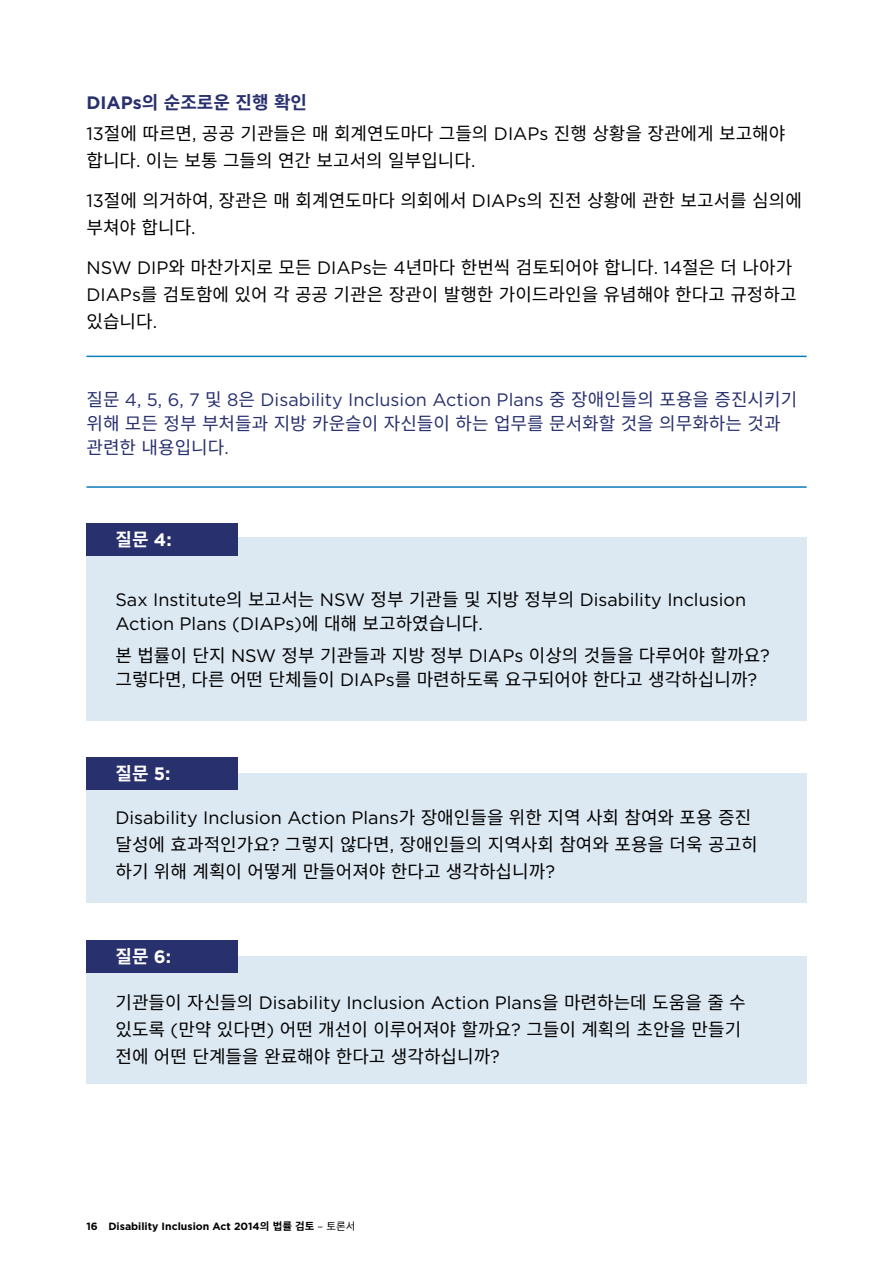
<style>
.page{position:relative;width:893px;height:1263px;background:#fff}
.page>*{position:absolute;margin:0;border:0;box-sizing:border-box;transform-origin:0 0}
.t1{font:18px/27px "Noto Sans CJ Kkr";color:#000}
.t2{font:18px/24px "Noto Sans CJ Kkr";color:#28306e}
.t3{font:18px/24px "Gotham HTF";color:#000}
.t4{font:700 18px "Noto Sans CJ Kkr";color:#28306e}
.t5{font:700 18px "Noto Sans CJ Kkr";color:#fff}
.t6{font:700 10.5px "Gotham HTF";color:#000}
.s1{font-family:"Gotham HTF"}
.s2{font-family:"Noto Sans CJ Kkr"}
.s3{font-family:"Noto Sans CJ Kkr";font-weight:400}
</style>
<div class="page">
<hr style="left:86px;top:486px;width:721px;height:2px;background:#0d7cba">
<hr style="left:86px;top:356px;width:721px;height:1px;background:#0d7cba">
<div style="left:86px;top:538px;width:721px;height:183px;background:#dce8f2"></div>
<div style="left:86px;top:524px;width:152px;height:32px;background:#28306e"></div>
<div style="left:86px;top:774px;width:721px;height:129px;background:#dce8f2"></div>
<div style="left:86px;top:757px;width:152px;height:33px;background:#28306e"></div>
<div style="left:86px;top:957px;width:721px;height:127px;background:#dce8f2"></div>
<div style="left:86px;top:941px;width:152px;height:32px;background:#28306e"></div>
<p class="t4" style="left:86px;top:92px;width:222px"><span class="s1">DIAPs</span>의 순조로운 진행 확인</p>
<p class="t1" style="left:86px;top:121px;width:700px"><span class="s1">13</span>절에 따르면<span class="s1">,</span> 공공 기관들은 매 회계연도마다 그들의 <span class="s1">DIAPs</span> 진행 상황을 장관에게 보고해야 합니다<span class="s1">.</span> 이는 보통 그들의 연간 보고서의 일부입니다<span class="s1">.</span></p>
<p class="t1" style="left:86px;top:188px;width:717px"><span class="s1">13</span>절에 의거하여<span class="s1">,</span> 장관은 매 회계연도마다 의회에서 <span class="s1">DIAPs</span>의 진전 상황에 관한 보고서를 심의에 부쳐야 합니다<span class="s1">.</span></p>
<p class="t1" style="left:86px;top:254px;width:712px"><span class="s1">NSW DIP</span> 와 마찬가지로 모든 <span class="s1">DIAPs</span>는 <span class="s1">4</span>년마다 한번씩 검토되어야 합니다<span class="s1">. 14</span>절은 더 나아가<br><span class="s1">DIAPs</span>를 검토함에 있어 각 공공 기관은 장관이 발행한 가이드라인을 유념해야 한다고 규정하고 있습니다<span class="s1">.</span></p>
<p class="t2" style="left:86px;top:387px;width:712px">질문 <span class="s1">4, 5, 6, 7</span> 및 <span class="s1">8</span>은 <span class="s1">Disability Inclusion Action Plans</span> 중 장애인들의 포용을 증진시키기 위해 모든 정부 부처들과 지방 카운슬이 자신들이 하는 업무를 문서화할 것을 의무화하는 것과 관련한 내용입니다<span class="s1">.</span></p>
<p class="t5" style="left:115px;top:530px;width:58px">질문 <span class="s1">4:</span></p>
<p class="t3" style="left:115px;top:587px;width:632px">Sax Institute <span class="s2">의 보고서는</span> NSW <span class="s2">정부 기관들 및 지방 정부의</span> Disability Inclusion<br>Action Plans (DIAPs) <span class="s2">에 대해 보고하였습니다</span>.</p>
<p class="t1" style="left:115px;top:644px;width:656px;line-height:24px">본 법률이 단지 <span class="s1">NSW</span> 정부 기관들과 지방 정부 <span class="s1">DIAPs</span> 이상의 것들을 다루어야 할까요<span class="s1">? </span>그렇다면<span class="s1">,</span> 다른 어떤 단체들이 <span class="s1">DIAPs</span>를 마련하도록 요구되어야 한다고 생각하십니까<span class="s1">?</span></p>
<p class="t5" style="left:115px;top:763px;width:57px">질문 <span class="s1">5:</span></p>
<p class="t1" style="left:115px;top:804px;width:644px"><span class="s1">Disability Inclusion Action Plans</span> 가 장애인들을 위한 지역 사회 참여와 포용 증진 달성에 효과적인가요<span class="s1">?</span> 그렇지 않다면<span class="s1">,</span> 장애인들의 지역사회 참여와 포용을 더욱 공고히 하기 위해 계획이 어떻게 만들어져야 한다고 생각하십니까<span class="s1">?</span></p>
<p class="t5" style="left:115px;top:946px;width:57px">질문 <span class="s1">6:</span></p>
<p class="t1" style="left:115px;top:989px;width:632px">기관들이 자신들의 <span class="s1">Disability Inclusion Action Plans</span> 을 마련하는데 도움을 줄 수 있도록 <span class="s1">(</span>만약 있다면<span class="s1">)</span> 어떤 개선이 이루어져야 할까요<span class="s1">?</span> 그들이 계획의 초안을 만들기 전에 어떤 단계들을 완료해야 한다고 생각하십니까<span class="s1">?</span></p>
<p class="t6" style="left:86px;top:1220px;width:270px">16 Disability Inclusion Act 2014 <span class="s2">의 법률 검토</span> <span class="s3">– 토론서</span></p>
</div>
